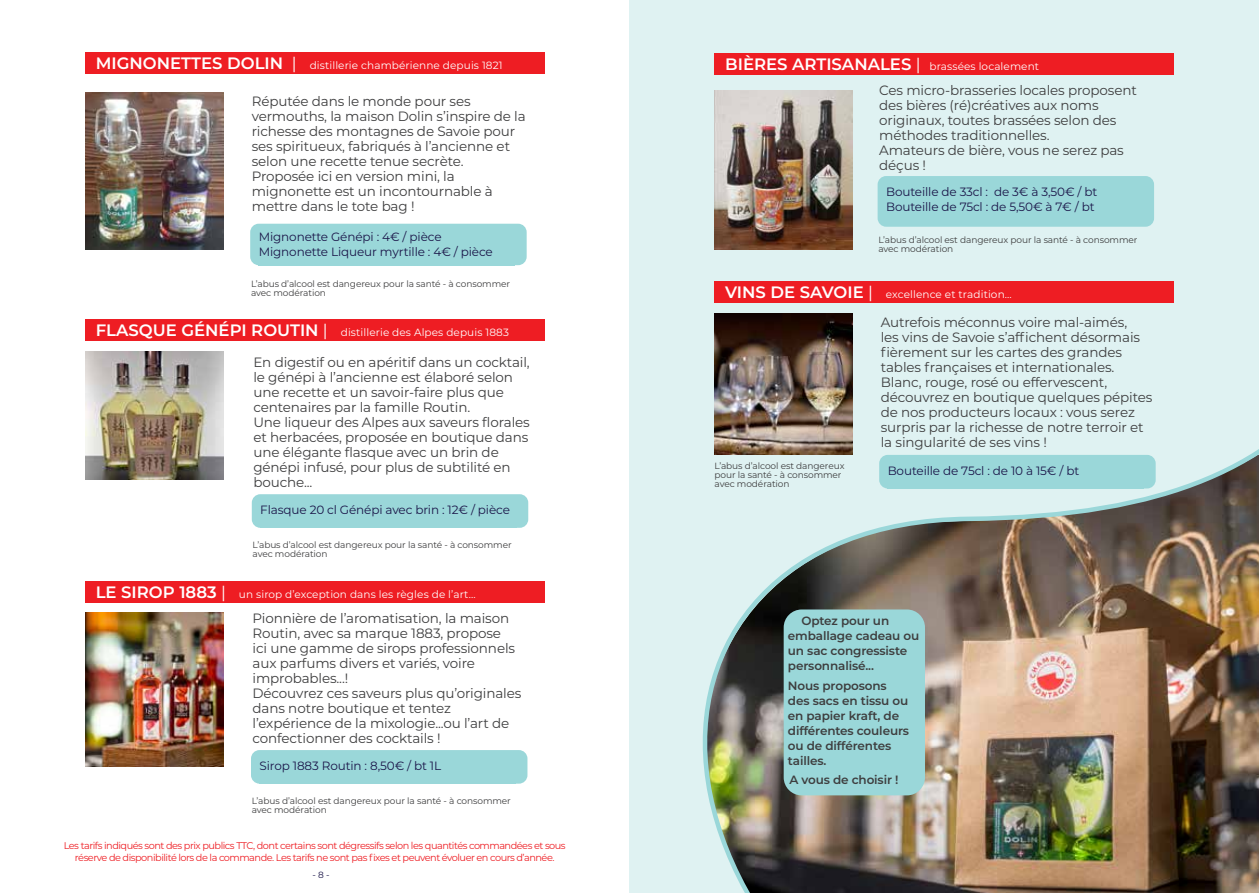
<style>
.page{position:relative;width:1259px;height:893px;background:#fff}
.page>*{position:absolute;margin:0;border:0;box-sizing:border-box;transform-origin:0 0}
.t1{font:13.5px/15px "Montserrat";letter-spacing:-.01em;color:#3e3e3f}
.t2{font:12px/15px "Montserrat";letter-spacing:-.01em;color:#1b1649}
.t3{font:600 12px/15px "Montserrat";letter-spacing:-.01em;color:#3e3e3f}
.t4{font:10.5px "Montserrat";letter-spacing:.01em;color:#fff}
.t5{font:9.75px/11.7px "Montserrat";letter-spacing:-.05em;color:#ee1d23;text-align:center}
.t6{font:9px/9px "Montserrat";letter-spacing:-.01em;color:#3e3e3f}
.t7{font:9px "Montserrat";color:#1b1649}
.s1{font-weight:600;font-size:16.5px}
.s2{font-size:16.5px}
</style>
<div class="page">
<img style="left:629px;top:0;width:630px;height:893px">
<div style="left:85px;top:52px;width:459px;height:21px;background:#ee1d23"></div>
<div style="left:85px;top:320px;width:459px;height:21px;background:#ee1d23"></div>
<img style="left:85px;top:352px;width:138px;height:127px">
<div style="left:85px;top:581px;width:459px;height:21px;background:#ee1d23"></div>
<img style="left:85px;top:613px;width:138px;height:154px">
<div style="left:250px;top:224px;width:277px;height:41px;background:#9ad7d9;border-radius:9px"></div>
<img style="left:85px;top:93px;width:138px;height:156px">
<div style="left:252px;top:494px;width:276px;height:34px;background:#9ad7d9;border-radius:9px"></div>
<div style="left:251px;top:750px;width:276px;height:34px;background:#9ad7d9;border-radius:9px"></div>
<div style="left:714px;top:53px;width:460px;height:21px;background:#ee1d23"></div>
<img style="left:714px;top:90px;width:139px;height:160px">
<div style="left:877px;top:176px;width:277px;height:51px;background:#9ad7d9;border-radius:9px"></div>
<div style="left:879px;top:455px;width:276px;height:33px;background:#9ad7d9;border-radius:9px"></div>
<div style="left:783px;top:609px;width:142px;height:186px;background:#9ad7d9;border-radius:18px"></div>
<p class="t4" style="left:96px;top:58px;width:408px"><span class="s1">MIGNONETTES DOLIN</span> <span class="s2">|</span> distillerie chambérienne depuis 1821</p>
<p class="t1" style="left:252px;top:93px;width:275px">Réputée dans le monde pour ses vermouths, la maison Dolin s’inspire de la richesse des montagnes de Savoie pour ses spiritueux, fabriqués à l’ancienne et selon une recette tenue secrète.<br>Proposée ici en version mini, la mignonette est un incontournable à mettre dans le tote bag !</p>
<p class="t2" style="left:259px;top:228px;width:236px">Mignonette Génépi : 4€ / pièce<br>Mignonette Liqueur myrtille : 4€ / pièce</p>
<p class="t6" style="left:251px;top:279px;width:261px">L’abus d’alcool est dangereux pour la santé - à consommer avec modération</p>
<p class="t4" style="left:96px;top:326px;width:415px"><span class="s1">FLASQUE GÉNÉPI ROUTIN</span> <span class="s2">|</span> distillerie des Alpes depuis 1883</p>
<p class="t1" style="left:253px;top:354px;width:278px">En digestif ou en apéritif dans un cocktail, le génépi à l’ancienne est élaboré selon une recette et un savoir-faire plus que centenaires par la famille Routin.<br>Une liqueur des Alpes aux saveurs florales et herbacées, proposée en boutique dans une élégante flasque avec un brin de génépi infusé, pour plus de subtilité en bouche...</p>
<p class="t2" style="left:260px;top:502px;width:251px">Flasque 20 cl Génépi avec brin : 12€ / pièce</p>
<p class="t6" style="left:253px;top:540px;width:261px">L’abus d’alcool est dangereux pour la santé - à consommer avec modération</p>
<p class="t4" style="left:96px;top:587px;width:381px"><span class="s1">LE SIROP 1883</span> <span class="s2">|</span> un sirop d’exception dans les règles de l’art...</p>
<p class="t1" style="left:253px;top:610px;width:270px">Pionnière de l’aromatisation, la maison Routin, avec sa marque 1883, propose<br>ici une gamme de sirops professionnels aux parfums divers et variés, voire improbables...!<br>Découvrez ces saveurs plus qu’originales dans notre boutique et tentez l’expérience de la mixologie...ou l’art de confectionner des cocktails !</p>
<p class="t2" style="left:259px;top:758px;width:183px">Sirop 1883 Routin : 8,50€ / bt 1L</p>
<p class="t6" style="left:252px;top:796px;width:261px">L’abus d’alcool est dangereux pour la santé - à consommer avec modération</p>
<p class="t5" style="left:64px;top:839px;width:503px">Les tarifs indiqués sont des prix publics TTC, dont certains sont dégressifs selon les quantités commandées et sous réserve de disponibilité lors de la commande. Les tarifs ne sont pas fixes et peuvent évoluer en cours d’année.</p>
<p class="t7" style="left:312px;top:869px;width:19px">- 8 -</p>
<p class="t4" style="left:725px;top:59px;width:315px"><span class="s1">BIÈRES ARTISANALES</span> <span class="s2">|</span> brassées localement</p>
<p class="t1" style="left:879px;top:83px;width:259px">Ces micro-brasseries locales proposent des bières (ré)créatives aux noms originaux, toutes brassées selon des méthodes traditionnelles.<br>Amateurs de bière, vous ne serez pas déçus !</p>
<p class="t2" style="left:886px;top:184px;width:213px">Bouteille de 33cl : de 3€ à 3,50€ / bt<br>Bouteille de 75cl : de 5,50€ à 7€ / bt</p>
<p class="t6" style="left:878px;top:235px;width:261px">L’abus d’alcool est dangereux pour la santé - à consommer avec modération</p>
<p class="t4" style="left:725px;top:287px;width:288px"><span class="s1">VINS DE SAVOIE</span> <span class="s2">|</span> excellence et tradition...</p>
<p class="t6" style="left:714px;top:461px;width:131px">L’abus d’alcool est dangereux pour la santé - à consommer avec modération</p>
<p class="t1" style="left:881px;top:315px;width:273px">Autrefois méconnus voire mal-aimés,<br>les vins de Savoie s’affichent désormais fièrement sur les cartes des grandes tables françaises et internationales.<br>Blanc, rouge, rosé ou effervescent, découvrez en boutique quelques pépites de nos producteurs locaux : vous serez surpris par la richesse de notre terroir et la singularité de ses vins !</p>
<p class="t2" style="left:887px;top:463px;width:193px">Bouteille de 75cl : de 10 à 15€ / bt</p>
<p class="t3" style="left:788px;top:613px;width:133px;text-indent:14px">Optez pour un emballage cadeau ou un sac congressiste personnalisé...</p>
<p class="t3" style="left:788px;top:677px;width:123px">Nous proposons des sacs en tissu ou en papier kraft, de différentes couleurs ou de différentes tailles.</p>
<p class="t3" style="left:789px;top:772px;width:111px">A vous de choisir !</p>
</div>
